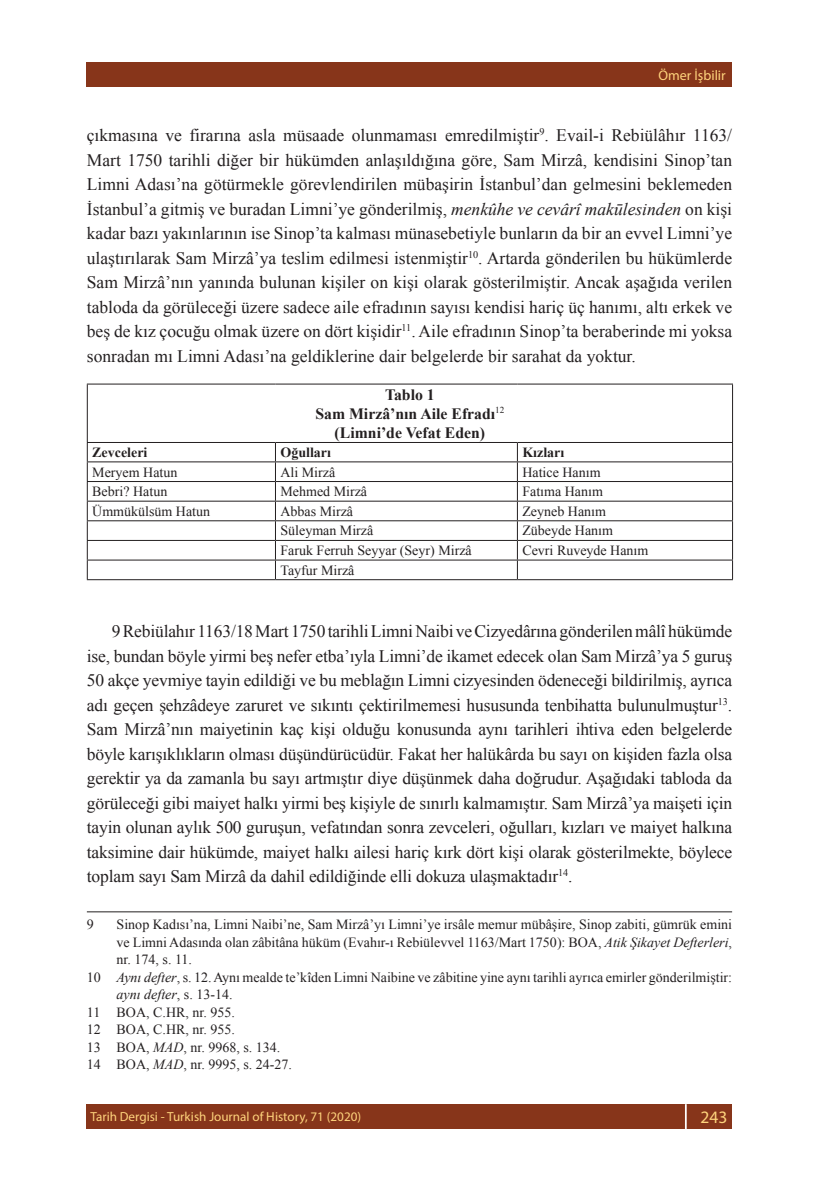
<style>
.page{position:relative;width:819px;height:1191px;background:#fff}
.page>*{position:absolute;margin:0;border:0;box-sizing:border-box;transform-origin:0 0}
.t1{font:17.5px/24.5px "Times New Roman";letter-spacing:-.005em;color:#231f20;text-align:justify}
.t2{font:17.5px "Myriad Pro";color:#fed37c}
.t3{font:700 15.75px/18.9px "Times New Roman";color:#231f20;text-align:center}
.t4{font:14px "Times New Roman";color:#231f20}
.t5{font:700 14px "Times New Roman";color:#231f20}
.t6{font:italic 14px "Times New Roman";color:#231f20}
.t7{font:14px "Myriad Pro";color:#fed37c}
.t8{font:13.12px "Myriad Pro";color:#fed37c}
.s1{font-style:italic}
.s2{font-style:normal}
</style>
<div class="page">
<div style="left:87px;top:1104px;width:645px;height:25px;background:#87351a"></div>
<svg style="left:685px;top:1104px;width:1px;height:25px"></svg>
<div style="left:87px;top:62px;width:645px;height:25px;background:#87351a"></div>
<hr style="left:87px;top:383px;width:188px;height:1px;background:#231f20">
<hr style="left:87px;top:384px;width:1px;height:58px;background:#231f20">
<hr style="left:275px;top:383px;width:242px;height:1px;background:#231f20">
<hr style="left:517px;top:383px;width:216px;height:1px;background:#231f20">
<hr style="left:732px;top:384px;width:1px;height:58px;background:#231f20">
<hr style="left:87px;top:442px;width:188px;height:1px;background:#231f20">
<hr style="left:275px;top:442px;width:242px;height:1px;background:#231f20">
<hr style="left:517px;top:442px;width:216px;height:1px;background:#231f20">
<hr style="left:87px;top:461px;width:188px;height:1px;background:#231f20">
<hr style="left:275px;top:461px;width:242px;height:1px;background:#231f20">
<hr style="left:517px;top:461px;width:216px;height:1px;background:#231f20">
<hr style="left:87px;top:481px;width:188px;height:1px;background:#231f20">
<hr style="left:275px;top:481px;width:242px;height:1px;background:#231f20">
<hr style="left:517px;top:481px;width:216px;height:1px;background:#231f20">
<hr style="left:87px;top:501px;width:188px;height:1px;background:#231f20">
<hr style="left:275px;top:501px;width:242px;height:1px;background:#231f20">
<hr style="left:517px;top:501px;width:216px;height:1px;background:#231f20">
<hr style="left:87px;top:520px;width:188px;height:1px;background:#231f20">
<hr style="left:275px;top:520px;width:242px;height:1px;background:#231f20">
<hr style="left:517px;top:520px;width:216px;height:1px;background:#231f20">
<hr style="left:87px;top:540px;width:188px;height:1px;background:#231f20">
<hr style="left:275px;top:540px;width:242px;height:1px;background:#231f20">
<hr style="left:517px;top:540px;width:216px;height:1px;background:#231f20">
<hr style="left:87px;top:559px;width:188px;height:1px;background:#231f20">
<svg style="left:87px;top:443px;width:1px;height:136px"></svg>
<hr style="left:275px;top:559px;width:242px;height:1px;background:#231f20">
<svg style="left:275px;top:443px;width:1px;height:136px"></svg>
<hr style="left:517px;top:559px;width:216px;height:1px;background:#231f20">
<svg style="left:517px;top:443px;width:1px;height:136px"></svg>
<svg style="left:732px;top:443px;width:1px;height:136px"></svg>
<hr style="left:87px;top:579px;width:188px;height:1px;background:#231f20">
<hr style="left:275px;top:579px;width:242px;height:1px;background:#231f20">
<hr style="left:517px;top:579px;width:216px;height:1px;background:#231f20">
<hr style="left:87px;top:911px;width:645px;height:1px;background:#231f20">
<p class="t7" style="left:658px;top:66px;width:69px">Ömer İşbilir</p>
<p class="t1" style="left:87px;top:123px;width:646px">çıkmasına ve firarına asla müsaade olunmaması emredilmiştir<sup>9</sup>. Evail-i Rebiülâhır 1163/ Mart 1750 tarihli diğer bir hükümden anlaşıldığına göre, Sam Mirzâ, kendisini Sinop’tan Limni Adası’na götürmekle görevlendirilen mübaşirin İstanbul’dan gelmesini beklemeden İstanbul’a gitmiş ve buradan Limni’ye gönderilmiş, <span class="s1">menkûhe ve cevârî makūlesinden</span> on kişi kadar bazı yakınlarının ise Sinop’ta kalması münasebetiyle bunların da bir an evvel Limni’ye ulaştırılarak Sam Mirzâ’ya teslim edilmesi istenmiştir<sup>10</sup>. Artarda gönderilen bu hükümlerde Sam Mirzâ’nın yanında bulunan kişiler on kişi olarak gösterilmiştir. Ancak aşağıda verilen tabloda da görüleceği üzere sadece aile efradının sayısı kendisi hariç üç hanımı, altı erkek ve beş de kız çocuğu olmak üzere on dört kişidir<sup>11</sup>. Aile efradının Sinop’ta beraberinde mi yoksa sonradan mı Limni Adası’na geldiklerine dair belgelerde bir sarahat da yoktur.</p>
<p class="t3" style="left:315px;top:384px;width:190px">Tablo 1<br>Sam Mirzâ’nın Aile Efradı<sup>12 </sup>(Limni’de Vefat Eden)</p>
<p class="t5" style="left:92px;top:442px;width:57px">Zevceleri</p>
<p class="t5" style="left:280px;top:442px;width:52px">Oğulları</p>
<p class="t5" style="left:522px;top:442px;width:43px">Kızları</p>
<p class="t4" style="left:92px;top:462px;width:87px">Meryem Hatun</p>
<p class="t4" style="left:280px;top:462px;width:56px">Ali Mirzâ</p>
<p class="t4" style="left:522px;top:462px;width:80px">Hatice Hanım</p>
<p class="t4" style="left:92px;top:482px;width:77px">Bebri? Hatun</p>
<p class="t4" style="left:280px;top:482px;width:88px">Mehmed Mirzâ</p>
<p class="t4" style="left:522px;top:482px;width:82px">Fatıma Hanım</p>
<p class="t4" style="left:92px;top:502px;width:119px">Ümmükülsüm Hatun</p>
<p class="t4" style="left:280px;top:502px;width:74px">Abbas Mirzâ</p>
<p class="t4" style="left:522px;top:502px;width:85px">Zeyneb Hanım</p>
<p class="t4" style="left:280px;top:521px;width:94px">Süleyman Mirzâ</p>
<p class="t4" style="left:522px;top:521px;width:92px">Zübeyde Hanım</p>
<p class="t4" style="left:280px;top:541px;width:193px">Faruk Ferruh Seyyar (Seyr) Mirzâ</p>
<p class="t4" style="left:522px;top:541px;width:127px">Cevri Ruveyde Hanım</p>
<p class="t4" style="left:280px;top:560px;width:76px">Tayfur Mirzâ</p>
<p class="t1" style="left:87px;top:618px;width:647px;text-indent:25px">9 Rebiülahır 1163/18 Mart 1750 tarihli Limni Naibi ve Cizyedârına gönderilen mâlî hükümde ise, bundan böyle yirmi beş nefer etba’ıyla Limni’de ikamet edecek olan Sam Mirzâ’ya 5 guruş 50 akçe yevmiye tayin edildiği ve bu meblağın Limni cizyesinden ödeneceği bildirilmiş, ayrıca adı geçen şehzâdeye zaruret ve sıkıntı çektirilmemesi hususunda tenbihatta bulunulmuştur<sup>13</sup>.<br>Sam Mirzâ’nın maiyetinin kaç kişi olduğu konusunda aynı tarihleri ihtiva eden belgelerde böyle karışıklıkların olması düşündürücüdür. Fakat her halükârda bu sayı on kişiden fazla olsa gerektir ya da zamanla bu sayı artmıştır diye düşünmek daha doğrudur. Aşağıdaki tabloda da görüleceği gibi maiyet halkı yirmi beş kişiyle de sınırlı kalmamıştır. Sam Mirzâ’ya maişeti için tayin olunan aylık 500 guruşun, vefatından sonra zevceleri, oğulları, kızları ve maiyet halkına taksimine dair hükümde, maiyet halkı ailesi hariç kırk dört kişi olarak gösterilmekte, böylece toplam sayı Sam Mirzâ da dahil edildiğinde elli dokuza ulaşmaktadır<sup>14</sup>.</p>
<p class="t4" style="left:87px;top:915px;width:8px">9</p>
<p class="t4" style="left:117px;top:915px;width:617px">Sinop Kadısı’na, Limni Naibi’ne, Sam Mirzâ’yı Limni’ye irsâle memur mübâşire, Sinop zabiti, gümrük emini</p>
<p class="t4" style="left:117px;top:932px;width:617px">ve Limni Adasında olan zâbitâna hüküm (Evahır-ı Rebiülevvel 1163/Mart 1750): BOA, <span class="s1">Atik Şikayet Defterleri</span>,</p>
<p class="t4" style="left:117px;top:950px;width:77px">nr. 174, s. 11.</p>
<p class="t4" style="left:87px;top:967px;width:646px">10 <span class="s1">Aynı defter</span>, s. 12. Aynı mealde teʼkîden Limni Naibine ve zâbitine yine aynı tarihli ayrıca emirler gönderilmiştir:</p>
<p class="t6" style="left:117px;top:985px;width:117px">aynı defter<span class="s2">, s. 13-14.</span></p>
<p class="t4" style="left:87px;top:1002px;width:149px">11 BOA, C.HR, nr. 955.</p>
<p class="t4" style="left:87px;top:1020px;width:149px">12 BOA, C.HR, nr. 955.</p>
<p class="t4" style="left:87px;top:1037px;width:195px">13 BOA, <span class="s1">MAD</span>, nr. 9968, s. 134.</p>
<p class="t4" style="left:87px;top:1055px;width:207px">14 BOA, <span class="s1">MAD</span>, nr. 9995, s. 24-27.</p>
<p class="t8" style="left:90px;top:1109px;width:272px">Tarih Dergisi - Turkish Journal of History, 71 (2020)</p>
<p class="t2" style="left:700px;top:1106px;width:28px">243</p>
</div>
